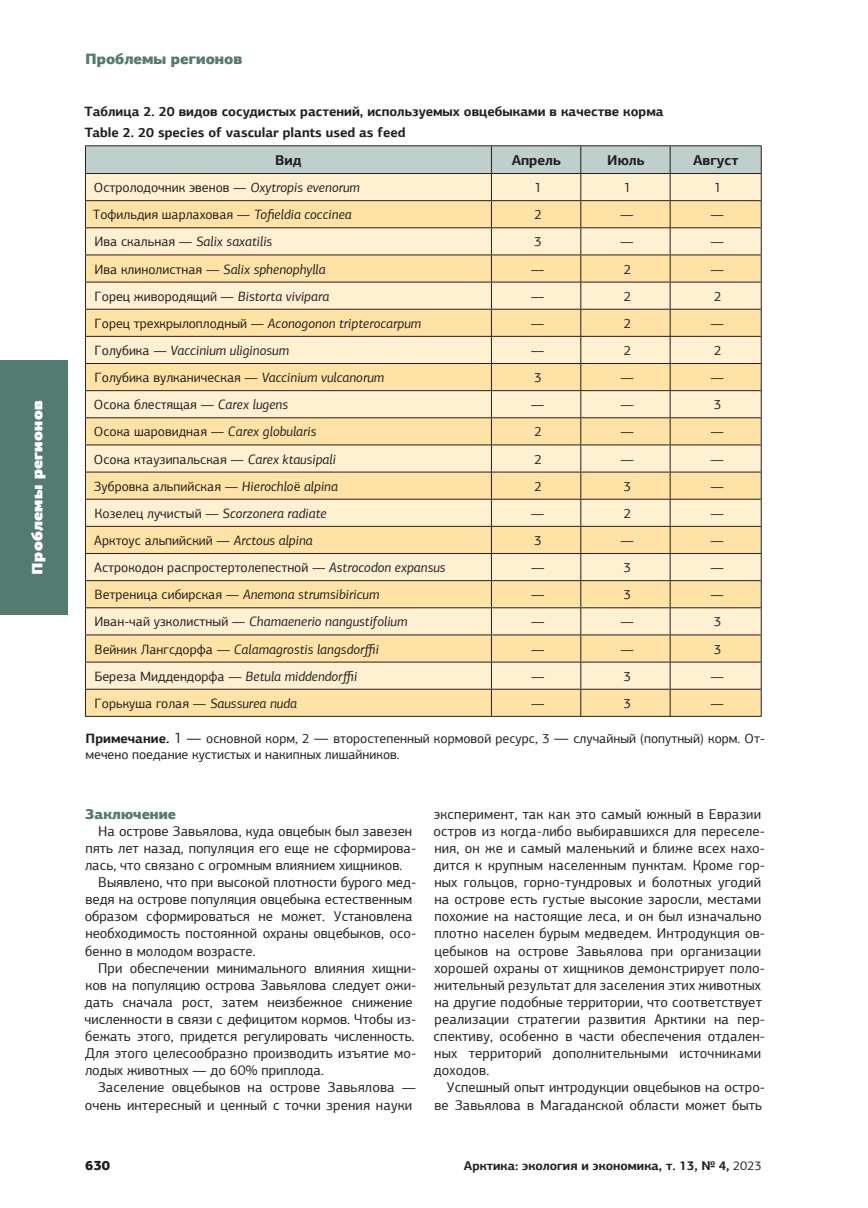
<style>
.page{position:relative;width:868px;height:1208px;background:#fff}
.page>*{position:absolute;margin:0;border:0;box-sizing:border-box;transform-origin:0 0}
.t1{font:900 15px "PF Agora Sans Pro";color:#537b72}
.t2{font:900 15px "PF Agora Sans Pro";letter-spacing:.02em;color:#fff}
.t3{font:14.25px/17.1px "PF Agora Sans Pro";color:#231f20}
.t4{font:700 14.25px "PF Agora Sans Pro";color:#231f20}
.t5{font:900 14.25px "PF Agora Sans Pro";color:#537b72}
.t6{font:13.5px/16.2px "PF Agora Sans Pro";color:#231f20}
.t7{font:italic 13.5px "PF Agora Sans Pro";color:#231f20}
.t8{font:700 13.5px/20.4px "PF Agora Sans Pro";color:#231f20}
.t9{font:900 13.5px "PF Agora Sans Pro";color:#231f20}
.t10{font:700 12.75px "PF Agora Sans Pro";color:#231f20}
.s1{font-style:italic}
.s2{font-style:normal}
.s3{font-weight:700}
.s4{font-size:15px}
.s5{font-weight:400}
</style>
<div class="page">
<div style="left:0;top:360px;width:68px;height:254px;background:#537b72"></div>
<hr style="left:85px;top:145px;width:406px;height:1px;background:#231f20">
<hr style="left:491px;top:145px;width:89px;height:1px;background:#231f20">
<hr style="left:580px;top:145px;width:90px;height:1px;background:#231f20">
<hr style="left:670px;top:145px;width:91px;height:1px;background:#231f20">
<svg style="left:85px;top:146px;width:676px;height:570px;background:#f1deb4"></svg>
<hr style="left:85px;top:716px;width:406px;height:1px;background:#231f20">
<hr style="left:491px;top:716px;width:89px;height:1px;background:#231f20">
<hr style="left:580px;top:716px;width:90px;height:1px;background:#231f20">
<hr style="left:670px;top:716px;width:91px;height:1px;background:#231f20">
<p class="t2" style="left:27px;top:574px;width:176px;rotate:-90deg">Проблемы регионов</p>
<p class="t1" style="left:85px;top:49px;width:159px">Проблемы регионов</p>
<p class="t8" style="left:84px;top:101px;width:580px">Таблица 2. 20 видов сосудистых растений, используемых овцебыками в качестве корма<br>Table 2. 20 species of vascular plants used as feed</p>
<p class="t4" style="left:275px;top:151px;width:28px">Вид</p>
<p class="t4" style="left:511px;top:151px;width:51px">Апрель</p>
<p class="t4" style="left:607px;top:151px;width:39px">Июль</p>
<p class="t4" style="left:693px;top:151px;width:47px">Август</p>
<p class="t6" style="left:94px;top:179px;width:267px">Остролодочник эвенов — <span class="s1">Oxytropis evenorum</span></p>
<p class="t6" style="left:534px;top:179px;width:9px">1</p>
<p class="t6" style="left:623px;top:179px;width:9px">1</p>
<p class="t6" style="left:714px;top:179px;width:9px">1</p>
<p class="t6" style="left:93px;top:207px;width:260px">Тофильдия шарлаховая — <span class="s1">Tofieldia coccinea</span></p>
<p class="t6" style="left:534px;top:207px;width:9px">2</p>
<p class="t6" style="left:620px;top:207px;width:15px">—</p>
<p class="t6" style="left:710px;top:207px;width:15px">—</p>
<p class="t7" style="left:94px;top:234px;width:179px"><span class="s2">Ива скальная —</span> Salix saxatilis</p>
<p class="t6" style="left:534px;top:234px;width:9px">3</p>
<p class="t6" style="left:620px;top:234px;width:15px">—</p>
<p class="t6" style="left:710px;top:234px;width:15px">—</p>
<p class="t7" style="left:94px;top:261px;width:233px"><span class="s2">Ива клинолистная —</span> Salix sphenophylla</p>
<p class="t6" style="left:531px;top:261px;width:15px">—</p>
<p class="t6" style="left:624px;top:261px;width:9px">2</p>
<p class="t6" style="left:710px;top:261px;width:15px">—</p>
<p class="t6" style="left:94px;top:288px;width:236px">Горец живородящий — <span class="s1">Bistorta vivipara</span></p>
<p class="t6" style="left:531px;top:288px;width:15px">—</p>
<p class="t6" style="left:624px;top:288px;width:9px">2</p>
<p class="t6" style="left:714px;top:288px;width:9px">2</p>
<p class="t7" style="left:94px;top:315px;width:328px"><span class="s2">Горец трехкрылоплодный —</span> Aconogonon tripterocarpum</p>
<p class="t6" style="left:531px;top:315px;width:15px">—</p>
<p class="t6" style="left:624px;top:315px;width:9px">2</p>
<p class="t6" style="left:710px;top:315px;width:15px">—</p>
<p class="t7" style="left:94px;top:342px;width:196px"><span class="s2">Голубика —</span> Vaccinium uliginosum</p>
<p class="t6" style="left:531px;top:342px;width:15px">—</p>
<p class="t6" style="left:624px;top:342px;width:9px">2</p>
<p class="t6" style="left:714px;top:342px;width:9px">2</p>
<p class="t6" style="left:94px;top:369px;width:291px">Голубика вулканическая — <span class="s1">Vaccinium vulcanorum</span></p>
<p class="t6" style="left:534px;top:369px;width:9px">3</p>
<p class="t6" style="left:620px;top:369px;width:15px">—</p>
<p class="t6" style="left:710px;top:369px;width:15px">—</p>
<p class="t6" style="left:94px;top:396px;width:196px">Осока блестящая — <span class="s1">Carex lugens</span></p>
<p class="t6" style="left:531px;top:396px;width:15px">—</p>
<p class="t6" style="left:620px;top:396px;width:15px">—</p>
<p class="t6" style="left:713px;top:396px;width:9px">3</p>
<p class="t6" style="left:94px;top:424px;width:224px">Осока шаровидная — <span class="s1">Carex globularis</span></p>
<p class="t6" style="left:534px;top:424px;width:9px">2</p>
<p class="t6" style="left:620px;top:424px;width:15px">—</p>
<p class="t6" style="left:710px;top:424px;width:15px">—</p>
<p class="t6" style="left:94px;top:451px;width:243px">Осока ктаузипальская — <span class="s1">Carex ktausipali</span></p>
<p class="t6" style="left:534px;top:451px;width:9px">2</p>
<p class="t6" style="left:620px;top:451px;width:15px">—</p>
<p class="t6" style="left:710px;top:451px;width:15px">—</p>
<p class="t6" style="left:94px;top:478px;width:245px">Зубровка альпийская — <span class="s1">Hierochlo</span>ё <span class="s1">alpina</span></p>
<p class="t6" style="left:534px;top:478px;width:9px">2</p>
<p class="t6" style="left:623px;top:478px;width:9px">3</p>
<p class="t6" style="left:710px;top:478px;width:15px">—</p>
<p class="t7" style="left:94px;top:505px;width:233px"><span class="s2">Козелец лучистый —</span> Scorzonera radiate</p>
<p class="t6" style="left:531px;top:505px;width:15px">—</p>
<p class="t6" style="left:624px;top:505px;width:9px">2</p>
<p class="t6" style="left:710px;top:505px;width:15px">—</p>
<p class="t6" style="left:94px;top:532px;width:220px">Арктоус альпийский — <span class="s1">Arctous alpina</span></p>
<p class="t6" style="left:534px;top:532px;width:9px">3</p>
<p class="t6" style="left:620px;top:532px;width:15px">—</p>
<p class="t6" style="left:710px;top:532px;width:15px">—</p>
<p class="t6" style="left:94px;top:559px;width:353px">Астрокодон распростертолепестной — <span class="s1">Astrocodon expansus</span></p>
<p class="t6" style="left:531px;top:559px;width:15px">—</p>
<p class="t6" style="left:623px;top:559px;width:9px">3</p>
<p class="t6" style="left:710px;top:559px;width:15px">—</p>
<p class="t7" style="left:94px;top:586px;width:286px"><span class="s2">Ветреница сибирская —</span> Anemona strumsibiricum</p>
<p class="t6" style="left:531px;top:586px;width:15px">—</p>
<p class="t6" style="left:623px;top:586px;width:9px">3</p>
<p class="t6" style="left:710px;top:586px;width:15px">—</p>
<p class="t7" style="left:94px;top:614px;width:314px"><span class="s2">Иван-чай узколистный —</span> Chamaenerio nangustifolium</p>
<p class="t6" style="left:531px;top:614px;width:15px">—</p>
<p class="t6" style="left:620px;top:614px;width:15px">—</p>
<p class="t6" style="left:713px;top:614px;width:9px">3</p>
<p class="t7" style="left:94px;top:641px;width:286px"><span class="s2">Вейник Лангсдорфа —</span> Calamagrostis langsdorffii</p>
<p class="t6" style="left:531px;top:641px;width:15px">—</p>
<p class="t6" style="left:620px;top:641px;width:15px">—</p>
<p class="t6" style="left:713px;top:641px;width:9px">3</p>
<p class="t7" style="left:95px;top:668px;width:264px"><span class="s2">Береза Миддендорфа —</span> Betula middendorffii</p>
<p class="t6" style="left:531px;top:668px;width:15px">—</p>
<p class="t6" style="left:623px;top:668px;width:9px">3</p>
<p class="t6" style="left:710px;top:668px;width:15px">—</p>
<p class="t6" style="left:94px;top:695px;width:204px">Горькуша голая — <span class="s1">Saussurea nuda</span></p>
<p class="t6" style="left:531px;top:695px;width:15px">—</p>
<p class="t6" style="left:623px;top:695px;width:9px">3</p>
<p class="t6" style="left:710px;top:695px;width:15px">—</p>
<p class="t6" style="left:85px;top:730px;width:681px"><span class="s3">Примечание.</span> <span class="s4">1 —</span> основной корм, 2 <span class="s4">—</span> второстепенный кормовой ресурс, 3 <span class="s4">—</span> случайный (попутный) корм. От&shy;мечено поедание кустистых и накипных лишайников.</p>
<p class="t5" style="left:85px;top:804px;width:92px">Заключение</p>
<p class="t3" style="left:98px;top:822px;width:315px">На острове Завьялова, куда овцебык был завезен</p>
<p class="t3" style="left:85px;top:839px;width:332px">пять лет назад, популяция его еще не сформирова-</p>
<p class="t3" style="left:85px;top:856px;width:319px">лась, что связано с огромным влиянием хищников.</p>
<p class="t3" style="left:98px;top:873px;width:319px">Выявлено, что при высокой плотности бурого мед-</p>
<p class="t3" style="left:85px;top:891px;width:328px">ведя на острове популяция овцебыка естественным</p>
<p class="t3" style="left:85px;top:908px;width:329px">образом сформироваться не может. Установлена</p>
<p class="t3" style="left:85px;top:925px;width:332px">необходимость постоянной охраны овцебыков, осо-</p>
<p class="t3" style="left:85px;top:942px;width:172px">бенно в молодом возрасте.</p>
<p class="t3" style="left:98px;top:959px;width:319px">При обеспечении минимального влияния хищни-</p>
<p class="t3" style="left:85px;top:976px;width:332px">ков на популяцию острова Завьялова следует ожи-</p>
<p class="t3" style="left:85px;top:993px;width:329px">дать сначала рост, затем неизбежное снижение</p>
<p class="t3" style="left:85px;top:1010px;width:333px">численности в связи с дефицитом кормов. Чтобы из-</p>
<p class="t3" style="left:85px;top:1027px;width:331px">бежать этого, придется регулировать численность.</p>
<p class="t3" style="left:85px;top:1044px;width:332px">Для этого целесообразно производить изъятие мо-</p>
<p class="t3" style="left:85px;top:1062px;width:240px">лодых животных — до 60% приплода.</p>
<p class="t3" style="left:98px;top:1079px;width:320px">Заселение овцебыков на острове Завьялова —</p>
<p class="t3" style="left:85px;top:1096px;width:329px">очень интересный и ценный с точки зрения науки</p>
<p class="t3" style="left:433px;top:805px;width:333px">эксперимент, так как это самый южный в Евразии остров из когда-либо выбиравшихся для переселе&shy;ния, он же и самый маленький и ближе всех нахо&shy;дится к крупным населенным пунктам. Кроме гор&shy;ных гольцов, горно-тундровых и болотных угодий на острове есть густые высокие заросли, местами похожие на настоящие леса, и он был изначально плотно населен бурым медведем. Интродукция ов&shy;цебыков на острове Завьялова при организации хорошей охраны от хищников демонстрирует поло&shy;жительный результат для заселения этих животных на другие подобные территории, что соответствует реализации стратегии развития Арктики на пер&shy;спективу, особенно в части обеспечения отдален&shy;ных территорий дополнительными источниками доходов.</p>
<p class="t3" style="left:434px;top:1079px;width:332px;text-align:right">Успешный опыт интродукции овцебыков на остро&shy;ве Завьялова в Магаданской области может быть</p>
<p class="t9" style="left:85px;top:1156px;width:26px">630</p>
<p class="t10" style="left:464px;top:1157px;width:299px">Арктика: экология и экономика, т. 13, № 4, <span class="s5">2023</span></p>
</div>
